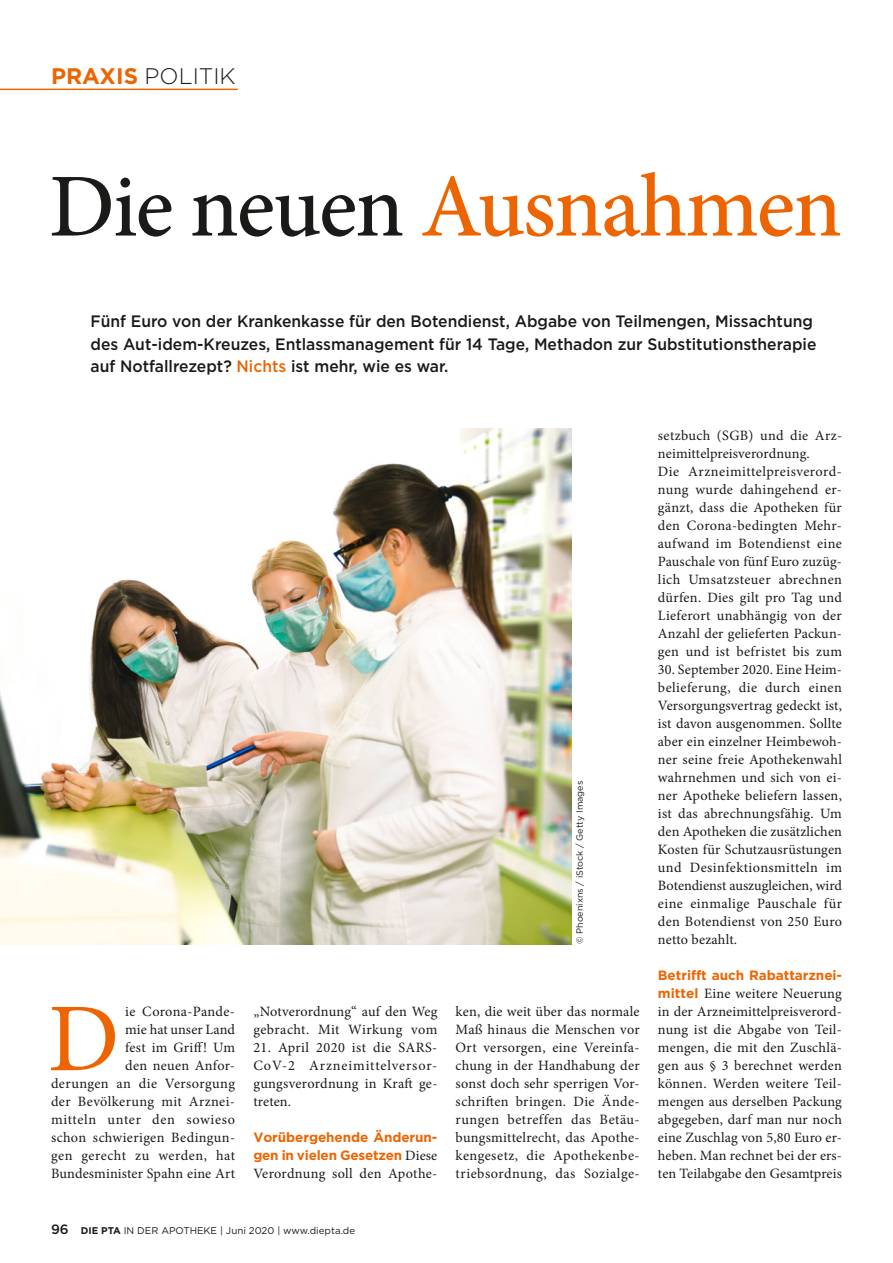
<style>
.page{position:relative;width:893px;height:1263px;background:#fff}
.page>*{position:absolute;margin:0;border:0;box-sizing:border-box;transform-origin:0 0}
.t1{font:97.35px "Minion Pro";color:#ec6502}
.t2{font:500 90px "Minion Pro";letter-spacing:-.02em;color:#ec6502}
.t3{font:300 22.5px "Gotham";color:#1a1a18}
.t4{font:500 16.5px/22.5px "Gotham";color:#1a1a18;scale:.95 1}
.t5{font:14.25px/18px "Minion Pro";letter-spacing:.02em;color:#1a1a18;text-align:justify}
.t6{font:700 13.5px/18px "Gotham";letter-spacing:-.005em;color:#ec6502}
.t7{font:500 13.5px "Gotham";color:#1a1a18}
.t8{font:9.75px "Gotham";color:#1a1a18}
.t9{font:9px "Gotham";color:#1a1a18}
.s1{font-weight:700;color:#ec6502}
.s2{color:#1a1a18}
.s3{color:#ec6502}
.s4{font-family:"Minion Pro";font-weight:400;font-size:14.25px;color:#1a1a18}
.s5{font-weight:700}
.s6{font-family:"Gotham";font-weight:700;font-size:13.5px;color:#ec6502}
</style>
<div class="page">
<hr style="left:0;top:89px;width:238px;height:1px;background:#ec6502">
<img style="left:0;top:428px;width:571px;height:516px">
<h3 class="t3" style="left:51px;top:62px;width:186px"><span class="s1">PRAXIS</span> POLITIK</h3>
<h2 class="t2" style="left:49px;top:146px;width:795px"><span class="s2">Die neuen</span> Ausnahmen</h2>
<p class="t4" style="left:91px;top:310px;width:766px">Fünf Euro von der Krankenkasse für den Botendienst, Abgabe von Teilmengen, Missachtung des Aut-idem-Kreuzes, Entlassmanagement für 14 Tage, Methadon zur Substitutionstherapie auf Notfallrezept? <span class="s3">Nichts</span> ist mehr, wie es war.</p>
<p class="t9" style="left:574px;top:944px;width:165px;rotate:-90deg">© Phoenixns / iStock / Getty Images</p>
<p class="t5" style="left:51px;top:1003px;width:186px;text-align:right">ie Corona-Pande-<br>mie hat unser Land<br>fest im Griff! Um<br>den neuen Anfor-<br>derungen an die Versorgung der Bevölkerung mit Arznei&shy;mitteln unter den sowieso schon schwierigen Bedingun&shy;gen gerecht zu werden, hat<br>Bundesminister Spahn eine Art</p>
<p class="t5" style="left:253px;top:1003px;width:186px">„Notverordnung“ auf den Weg gebracht. Mit Wirkung vom</p>
<h1 class="t1" style="left:48px;top:974px;width:73px">D</h1>
<p class="t5" style="left:253px;top:1039px;width:186px">21. April 2020 ist die SARS-CoV-2 Arzneimittelversor&shy;gungsverordnung in Kraft ge&shy;treten.</p>
<p class="t6" style="left:253px;top:1128px;width:186px">Vorübergehende Änderun&shy;gen in vielen Gesetzen <span class="s4">Diese</span></p>
<p class="t5" style="left:253px;top:1165px;width:186px">Verordnung soll den Apothe-</p>
<p class="t7" style="left:51px;top:1220px;width:19px">96</p>
<p class="t8" style="left:81px;top:1224px;width:276px"><span class="s5">DIE PTA</span> IN DER APOTHEKE | Juni 2020 | www.diepta.de</p>
<p class="t5" style="left:456px;top:1003px;width:186px">ken, die weit über das normale Maß hinaus die Menschen vor Ort versorgen, eine Vereinfa&shy;chung in der Handhabung der sonst doch sehr sperrigen Vor&shy;schriften bringen. Die Ände&shy;rungen betreffen das Betäu&shy;bungsmittelrecht, das Apothe&shy;kengesetz, die Apothekenbe&shy;triebsordnung, das Sozialge-</p>
<p class="t5" style="left:658px;top:427px;width:186px;text-align:left">setzbuch (SGB) und die Arz&shy;neimittelpreisverordnung.<br>Die Arzneimittelpreisverord&shy;nung wurde dahingehend er&shy;gänzt, dass die Apotheken für den Corona-bedingten Mehr&shy;aufwand im Botendienst eine<br>Pauschale von fünf Euro zuzüg&shy;lich Umsatzsteuer abrechnen dürfen. Dies gilt pro Tag und<br>Lieferort unabhängig von der<br>Anzahl der gelieferten Packun&shy;gen und ist befristet bis zum</p>
<p class="t5" style="left:658px;top:661px;width:186px">30. September 2020. Eine Heim&shy;belieferung, die durch einen Versorgungsvertrag gedeckt ist, ist davon ausgenommen. Sollte aber ein einzelner Heimbewoh&shy;ner seine freie Apothekenwahl wahrnehmen und sich von ei&shy;ner Apotheke beliefern lassen, ist das abrechnungsfähig. Um den Apotheken die zusätzlichen Kosten für Schutzausrüstungen und Desinfektionsmitteln im Botendienst auszugleichen, wird eine einmalige Pauschale für den Botendienst von 250 Euro netto bezahlt.</p>
<p class="t6" style="left:658px;top:966px;width:186px">Betrifft auch Rabattarznei-</p>
<p class="t5" style="left:658px;top:985px;width:186px"><span class="s6">mittel</span> Eine weitere Neuerung in der Arzneimittelpreisverord&shy;nung ist die Abgabe von Teil&shy;mengen, die mit den Zuschlä&shy;gen aus § 3 berechnet werden können. Werden weitere Teil&shy;mengen aus derselben Packung abgegeben, darf man nur noch eine Zuschlag von 5,80 Euro er&shy;heben. Man rechnet bei der ers&shy;ten Teilabgabe den Gesamtpreis</p>
</div>
